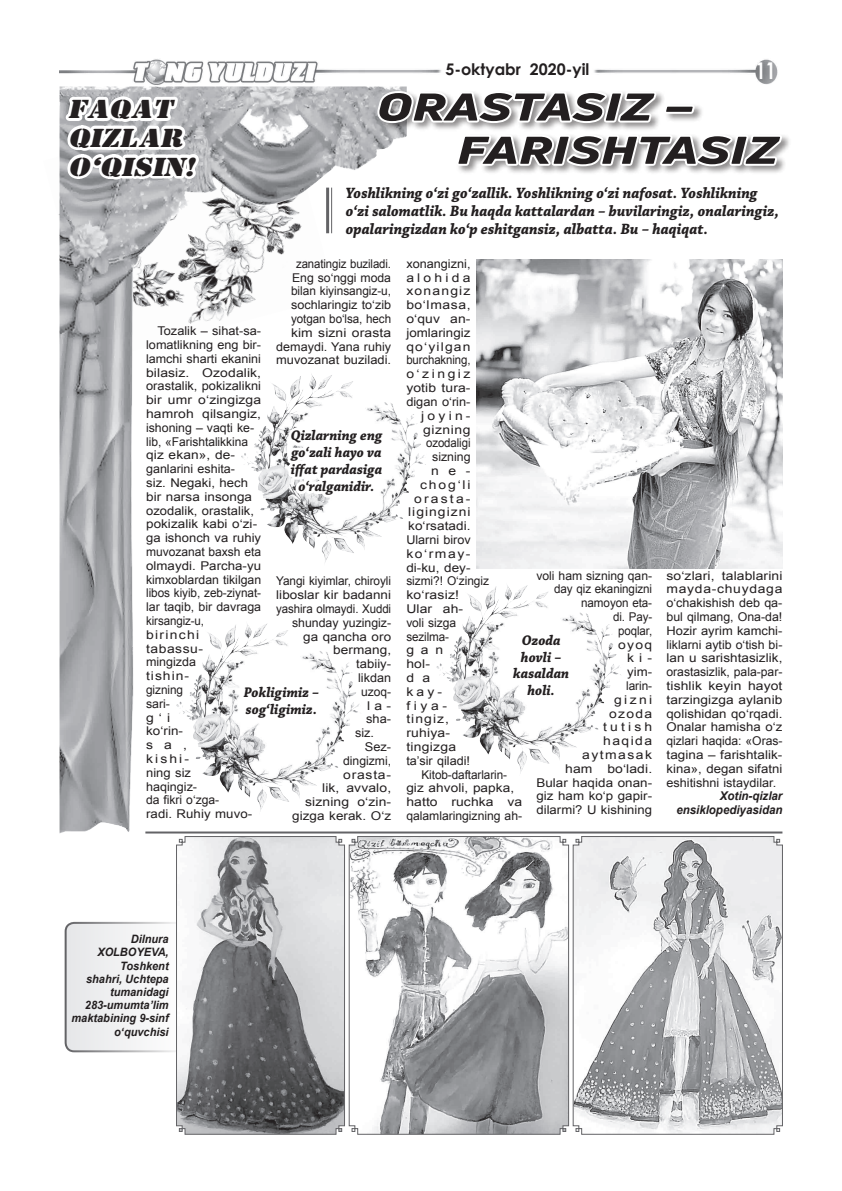
<style>
.page{position:relative;width:842px;height:1191px;background:#fff}
.page>*{position:absolute;margin:0;border:0;box-sizing:border-box;transform-origin:0 0}
.Zag4{font:italic 800 37.8px "Uni Neue";color:#231f20;scale:1.43 1}
.podzag2{font:italic 25.2px/28.8px "UZ Stamp";color:#231f20;scale:1.19 1}
.t1{font:700 23.1px "Century Gothic";color:#fff;scale:.76 1}
.t2{font:700 16px "Century Gothic";color:#231f20}
.podzag_2{font:italic 700 15.8px/18px "Chaparral Pro";color:#231f20;scale:.95 1}
.podzag{font:italic 700 14.7px/16.8px "Chaparral Pro";color:#231f20;text-align:center;scale:.95 1}
.MATN_2{font:12.1px/13.8px "Arial";color:#231f20;scale:1.06 1}
.MATN_2-2{font:12.1px/13.8px "Arial";color:#231f20;text-align:justify;scale:1.15 1}
.MATN_2-3{font:12.1px/13.8px "Arial";color:#231f20}
.MATN_2-4{font:12.1px/13.8px "Arial";color:#231f20;text-align:right;scale:.94 1}
.MATN_2-5{font:12.1px "Arial";color:#231f20;scale:.95 1}
.MATN_2-6{font:12.1px "Arial";color:#231f20;scale:1.11 1}
.MATN_2-7{font:12.1px "Arial";color:#231f20;scale:1.05 1}
.familiya_2{font:italic 700 12.1px/13.8px "Arial";color:#231f20;text-align:right;scale:.95 1}
.MATN_2-8{font:12.1px "Arial";color:#231f20;scale:1.1 1}
.MATN_2-9{font:12.1px "Arial";color:#231f20;scale:1.12 1}
.MATN_2-10{font:12.1px "Arial";color:#231f20;scale:1.04 1}
.MATN_2-11{font:12.1px "Arial";letter-spacing:.075em;color:#231f20;scale:1.15 1}
.MATN_2-12{font:12.1px "Arial";letter-spacing:.085em;color:#231f20;scale:1.15 1}
.MATN_2-13{font:12.1px "Arial";color:#231f20;scale:1.13 1}
.MATN_2-14{font:12.1px "Arial";letter-spacing:.09em;color:#231f20;scale:1.15 1}
.MATN_2-15{font:12.1px "Arial";letter-spacing:.02em;color:#231f20;scale:1.15 1}
.MATN_2-16{font:12.1px "Arial";color:#231f20;scale:1.08 1}
.MATN_2-17{font:12.1px "Arial";letter-spacing:.23em;color:#231f20;scale:1.15 1}
.MATN_2-18{font:12.1px "Arial";letter-spacing:.04em;color:#231f20;scale:1.15 1}
.familiya_2-2{font:italic 700 11.6px/13.2px "Arial";color:#231f20;text-align:right;scale:.95 1}
</style>
<div class="page">
<img style="left:60px;top:59px;width:718px;height:26px">
<div style="left:436px;top:53px;width:162px;height:35px;background:#fff"></div>
<div style="left:66px;top:923px;width:117px;height:128px;background:#f1f2f3;border-radius:9px"></div>
<div style="left:65px;top:922px;width:119px;height:130px;border:2px solid #636366;border-radius:9px"></div>
<hr style="left:145px;top:831px;width:637px;height:2px;background:#636366">
<img style="left:60px;top:86px;width:347px;height:747px">
<svg style="left:61px;top:82px;width:142px;height:104px"></svg>
<hr style="left:331px;top:188px;width:1px;height:45px;background:#636366">
<hr style="left:326px;top:188px;width:3px;height:45px;background:#636366">
<img style="left:251px;top:372px;width:62px;height:93px">
<img style="left:186px;top:621px;width:62px;height:93px">
<img style="left:445px;top:585px;width:63px;height:90px">
<svg style="left:284px;top:385px;width:105px;height:167px"></svg>
<div style="left:368px;top:486px;width:8px;height:8px;border:6px solid #fff;border-radius:50%"></div>
<svg style="left:237px;top:625px;width:88px;height:165px"></svg>
<div style="left:311px;top:709px;width:8px;height:8px;border:6px solid #fff;border-radius:50%"></div>
<svg style="left:506px;top:589px;width:68px;height:167px"></svg>
<div style="left:548px;top:690px;width:9px;height:8px;border:6px solid #fff;border-radius:50%"></div>
<div style="left:376px;top:89px;width:415px;height:87px;background:#231f20;opacity:.5"></div>
<svg style="left:376px;top:88px;width:320px;height:38px"></svg>
<svg style="left:455px;top:132px;width:329px;height:37px"></svg>
<img style="left:476px;top:259px;width:306px;height:309px">
<svg style="left:175px;top:836px;width:170px;height:299px;background:#a3a3a6"></svg>
<svg style="left:348px;top:836px;width:222px;height:299px"></svg>
<svg style="left:572px;top:836px;width:211px;height:299px"></svg>
<p class="podzag2" style="left:68px;top:95px;width:113px">FAQAT<br>QIZLAR<br>O‘QISIN!</p>
<h3 class="t2" style="left:445px;top:57px;width:145px">5-oktyabr 2020-yil</h3>
<h3 class="t1" style="left:756px;top:53px;width:27px">11</h3>
<p class="Zag4" style="left:377px;top:81px;width:224px">ORASTASIZ –</p>
<p class="Zag4" style="left:457px;top:125px;width:226px">FARISHTASIZ</p>
<p class="podzag_2" style="left:346px;top:185px;width:458px">Yoshlikning o‘zi go‘zallik. Yoshlikning o‘zi nafosat. Yoshlikning o‘zi salomatlik. Bu haqda kattalardan – buvilaringiz, onalaringiz, opalaringizdan ko‘p eshitgansiz, albatta. Bu – haqiqat.</p>
<p class="MATN_2-4" style="left:276px;top:257px;width:124px">zanatingiz buziladi.<br>Eng so‘nggi moda bilan kiyinsangiz-u, sochlaringiz to‘zib yotgan bo‘lsa, hech kim sizni orasta demaydi. Yana ruhiy muvozanat buziladi.</p>
<p class="MATN_2" style="left:146px;top:324px;width:110px;text-indent:11px">Tozalik – sihat-sa&shy;lomatlikning eng bir&shy;lamchi sharti ekanini bilasiz. Ozodalik, orastalik, pokizalikni bir umr o‘zingizga hamroh qilsangiz, ishoning – vaqti ke&shy;lib, «Farishtalikkina qiz ekan», de&shy;ganlarini eshita-<br>siz. Negaki, hech bir narsa insonga ozodalik, orastalik, pokizalik kabi o‘zi&shy;ga ishonch va ruhiy muvozanat baxsh eta olmaydi. Parcha-yu kimxoblardan tikilgan libos kiyib, zeb-ziynat&shy;lar taqib, bir davraga kirsangiz-u,<br>birinchi<br>tabassu-<br>mingizda<br>tishin-<br>gizning<br>sari-<br>g‘i<br>ko‘rin-<br>sa,<br>kishi-<br>ning siz<br>haqingiz-<br>da fikri o‘zga-<br>radi. Ruhiy muvo-</p>
<p class="podzag" style="left:291px;top:428px;width:98px">Qizlarning eng go‘zali hayo va iffat pardasiga o‘ralganidir.</p>
<p class="MATN_2-3" style="left:276px;top:574px;width:116px">Yangi kiyimlar, chiroyli</p>
<p class="MATN_2-6" style="left:276px;top:587px;width:105px">liboslar kir badanni</p>
<p class="MATN_2-5" style="left:276px;top:601px;width:123px">yashira olmaydi. Xuddi</p>
<p class="MATN_2-3" style="left:292px;top:616px;width:100px">shunday yuzingiz-</p>
<p class="MATN_2-6" style="left:303px;top:628px;width:81px">ga qancha oro</p>
<p class="MATN_2-13" style="left:333px;top:642px;width:53px">bermang,</p>
<p class="MATN_2-16" style="left:356px;top:656px;width:33px">tabiiy-</p>
<p class="MATN_2-7" style="left:358px;top:670px;width:33px">likdan</p>
<p class="MATN_2-3" style="left:361px;top:685px;width:31px">uzoq-</p>
<p class="MATN_2-2" style="left:367px;top:698px;width:22px">la-</p>
<p class="MATN_2" style="left:366px;top:712px;width:24px">sha-</p>
<p class="MATN_2-7" style="left:355px;top:725px;width:20px">siz.</p>
<p class="MATN_2" style="left:292px;top:740px;width:95px;text-align:right">Sez-<br>dingizmi,<br>orasta-<br>lik, avvalo, sizning o‘zin&shy;gizga kerak. O‘z</p>
<p class="podzag" style="left:244px;top:685px;width:81px;text-align:left">Pokligimiz – sog‘ligimiz.</p>
<p class="MATN_2-7" style="left:406px;top:256px;width:63px">xonangizni,</p>
<p class="MATN_2-17" style="left:406px;top:269px;width:57px">alohida</p>
<p class="MATN_2-14" style="left:406px;top:283px;width:57px">xonangiz</p>
<p class="MATN_2-2" style="left:406px;top:298px;width:57px">bo‘lmasa,</p>
<p class="MATN_2-2" style="left:406px;top:312px;width:57px">o‘quv an-</p>
<p class="MATN_2-8" style="left:406px;top:325px;width:60px">jomlaringiz</p>
<p class="MATN_2-12" style="left:406px;top:338px;width:57px">qo‘yilgan</p>
<p class="MATN_2-5" style="left:406px;top:352px;width:69px">burchakning,</p>
<p class="MATN_2-2" style="left:406px;top:367px;width:57px">o‘zingiz</p>
<p class="MATN_2-2" style="left:406px;top:381px;width:57px">yotib tura-</p>
<p class="MATN_2" style="left:406px;top:395px;width:62px">digan o‘rin-</p>
<p class="MATN_2-2" style="left:421px;top:409px;width:44px">joyin-</p>
<p class="MATN_2-18" style="left:423px;top:421px;width:43px">gizning</p>
<p class="MATN_2-5" style="left:426px;top:435px;width:48px">ozodaligi</p>
<p class="MATN_2-3" style="left:432px;top:450px;width:40px">sizning</p>
<p class="MATN_2-2" style="left:431px;top:464px;width:35px">ne-</p>
<p class="MATN_2-2" style="left:420px;top:478px;width:45px">chog‘li</p>
<p class="MATN_2-2" style="left:414px;top:491px;width:50px">orasta-</p>
<p class="MATN_2-11" style="left:408px;top:504px;width:56px">ligingizni</p>
<p class="MATN_2-9" style="left:408px;top:518px;width:57px">ko‘rsatadi.</p>
<p class="MATN_2-10" style="left:406px;top:532px;width:63px">Ularni birov</p>
<p class="MATN_2-2" style="left:406px;top:547px;width:57px">ko‘rmay-</p>
<p class="MATN_2-6" style="left:406px;top:559px;width:59px">di-ku, dey-</p>
<p class="MATN_2-3" style="left:406px;top:574px;width:84px">sizmi?! O‘zingiz</p>
<p class="MATN_2-2" style="left:406px;top:588px;width:47px">ko‘rasiz!</p>
<p class="MATN_2-2" style="left:406px;top:602px;width:51px">Ular ah-</p>
<p class="MATN_2-3" style="left:406px;top:616px;width:51px">voli sizga</p>
<p class="MATN_2-3" style="left:406px;top:629px;width:44px">sezilma-</p>
<p class="MATN_2-2" style="left:406px;top:643px;width:34px">gan</p>
<p class="MATN_2-2" style="left:406px;top:657px;width:22px">hol-</p>
<p class="MATN_2-2" style="left:406px;top:671px;width:22px">d a</p>
<p class="MATN_2-2" style="left:406px;top:685px;width:32px">kay-</p>
<p class="MATN_2-2" style="left:406px;top:698px;width:36px">fiya-</p>
<p class="MATN_2-2" style="left:406px;top:712px;width:39px">tingiz,</p>
<p class="MATN_2-2" style="left:406px;top:726px;width:39px">ruhiya-</p>
<p class="MATN_2-15" style="left:406px;top:739px;width:45px">tingizga</p>
<p class="MATN_2-7" style="left:406px;top:752px;width:62px">ta’sir qiladi!</p>
<p class="MATN_2-3" style="left:406px;top:767px;width:117px;text-indent:15px">Kitob-daftarlarin&shy;giz ahvoli, papka, hatto ruchka va qalamlaringizning ah-</p>
<p class="MATN_2-3" style="left:536px;top:568px;width:117px;text-align:right">voli ham sizning qan&shy;day qiz ekaningizni namoyon eta-<br>di. Pay-<br>poqlar,<br>oyoq<br>ki-<br>yim-<br>larin-<br>gizni<br>ozoda<br>tutish<br>haqida aytmasak<br>ham bo‘ladi.<br>Bular haqida onan&shy;giz ham ko‘p gapir&shy;dilarmi? U kishining</p>
<p class="MATN_2-2" style="left:666px;top:568px;width:102px">so‘zlari, talablarini mayda-chuydaga o‘chakishish deb qa&shy;bul qilmang, Ona-da!<br>Hozir ayrim kamchi&shy;liklarni aytib o‘tish bi&shy;lan u sarishtasizlik, orastasizlik, pala-par&shy;tishlik keyin hayot tarzingizga aylanib qolishidan qo‘rqadi.<br>Onalar hamisha o‘z qizlari haqida: «Oras&shy;tagina – farishtalik&shy;kina», degan sifatni eshitishni istaydilar.</p>
<p class="podzag" style="left:513px;top:632px;width:60px">Ozoda hovli – kasaldan holi.</p>
<p class="familiya_2" style="left:676px;top:789px;width:113px">Xotin-qizlar ensiklopediyasidan</p>
<p class="familiya_2-2" style="left:97px;top:933px;width:77px">Dilnura<br>XOLBOYEVA,</p>
<p class="familiya_2-2" style="left:71px;top:959px;width:104px">Toshkent<br>shahri, Uchtepa tumanidagi<br>283-umumta’lim maktabining 9-sinf o‘quvchisi</p>
</div>
